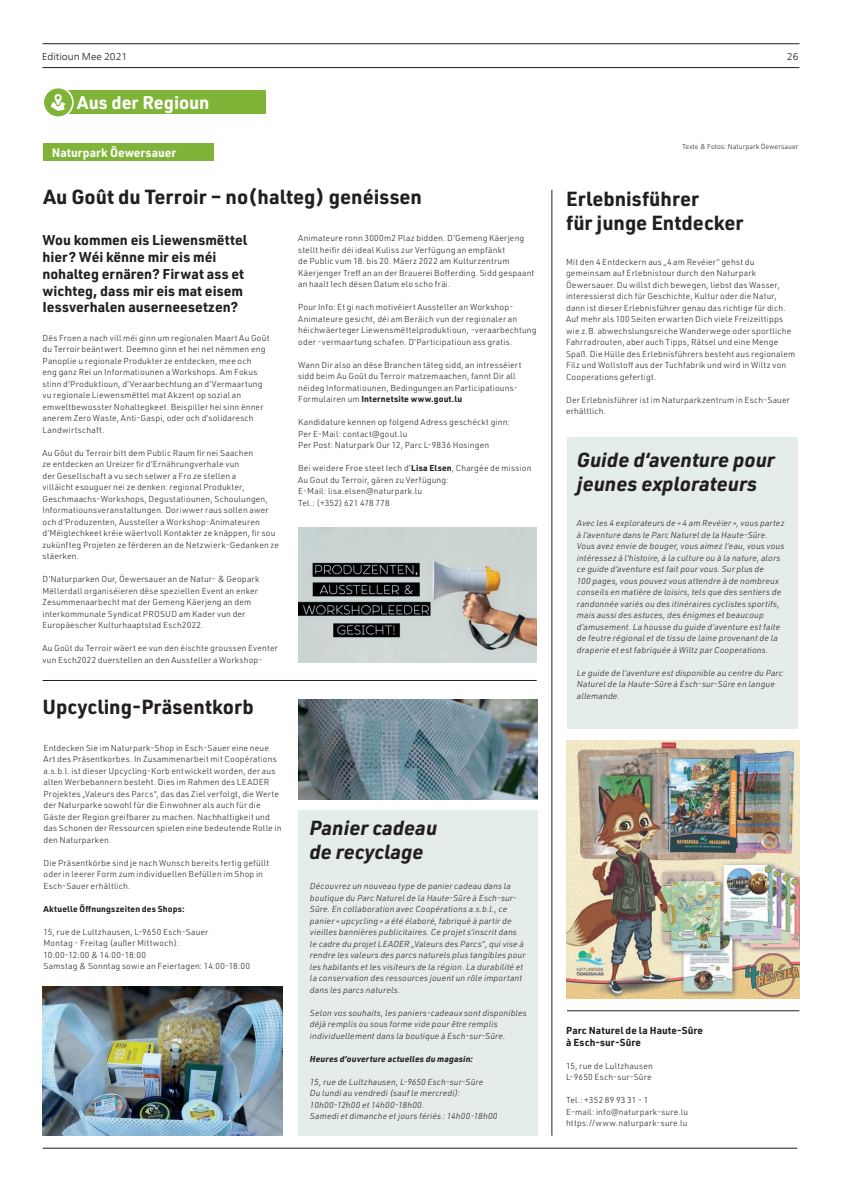
<style>
.page{position:relative;width:842px;height:1191px;background:#fff}
.page>*{position:absolute;margin:0;border:0;box-sizing:border-box;transform-origin:0 0}
.t1{font:700 20px/24px "URWDIN";color:#231f20}
.t2{font:italic 700 20px/24px "URWDIN";color:#231f20}
.t3{font:700 18px "URWDIN";color:#fff}
.t4{font:700 14px/16.8px "URWDIN";color:#231f20}
.t5{font:700 12px "URWDIN";color:#fff}
.t6{font:700 10px/11.5px "URWDIN";letter-spacing:.015em;color:#231f20}
.t7{font:300 10px "Frutiger Neue LT Com";color:#231f20}
.t8{font:300 8.5px/11.5px "URWDIN";letter-spacing:.015em;color:#231f20}
.t9{font:italic 300 8.5px/11.5px "URWDIN";letter-spacing:.015em;color:#231f20}
.t10{font:italic 700 8.5px "URWDIN";letter-spacing:.015em;color:#231f20}
.t11{font:700 8.5px "URWDIN";letter-spacing:.02em;color:#231f20}
.t12{font:300 7px "URWDIN";color:#231f20}
.s1{font-weight:700}
</style>
<div class="page">
<hr style="left:43px;top:44px;width:756px;height:1px;background:#231f20">
<hr style="left:43px;top:67px;width:756px;height:1px;background:#231f20">
<hr style="left:43px;top:1148px;width:754px;height:1px;background:#231f20">
<div style="left:567px;top:437px;width:230px;height:292px;background:#e4ede8"></div>
<div style="left:298px;top:810px;width:240px;height:325px;background:#e4ede8"></div>
<div style="left:66px;top:91px;width:199px;height:23px;background:#7fb438"></div>
<div style="left:43px;top:144px;width:170px;height:17px;background:#7fb438"></div>
<div style="left:43px;top:88px;width:30px;height:29px;background:#7fb438;border-radius:50%"></div>
<div style="left:43px;top:87px;width:31px;height:31px;border:2px solid #fff;border-radius:50%"></div>
<svg style="left:51px;top:94px;width:14px;height:17px"></svg>
<hr style="left:552px;top:190px;width:1px;height:945px;background:#231f20">
<hr style="left:43px;top:680px;width:494px;height:1px;background:#231f20">
<hr style="left:567px;top:1010px;width:232px;height:1px;background:#231f20">
<img style="left:298px;top:527px;width:239px;height:136px">
<img style="left:566px;top:740px;width:233px;height:258px">
<img style="left:298px;top:699px;width:240px;height:100px">
<img style="left:43px;top:986px;width:239px;height:149px">
<p class="t7" style="left:42px;top:50px;width:87px">Editioun Mee 2021</p>
<p class="t7" style="left:787px;top:50px;width:13px">26</p>
<h2 class="t3" style="left:77px;top:90px;width:134px">Aus der Regioun</h2>
<h3 class="t5" style="left:52px;top:144px;width:126px">Naturpark Öewersauer</h3>
<p class="t12" style="left:682px;top:142px;width:118px">Texte &amp; Fotos: Naturpark Öewersauer</p>
<h1 class="t1" style="left:43px;top:184px;width:380px">Au Goût du Terroir – no(halteg) genéissen</h1>
<h1 class="t1" style="left:566px;top:186px;width:179px">Erlebnisführer<br>für junge Entdecker</h1>
<p class="t8" style="left:566px;top:256px;width:231px">Mit den 4 Entdeckern aus „4 am Revéier“ gehst du gemeinsam auf Erlebnistour durch den Naturpark Öewersauer. Du willst dich bewegen, liebst das Wasser, interessierst dich für Geschichte, Kultur oder die Natur, dann ist dieser Erlebnisführer genau das richtige für dich.<br>Auf mehr als 100 Seiten erwarten Dich viele Freizeittipps wie z.B. abwechslungsreiche Wanderwege oder sportliche Fahrradrouten, aber auch Tipps, Rätsel und eine Menge Spaß. Die Hülle des Erlebnisführers besteht aus regionalem Filz und Wollstoff aus der Tuchfabrik und wird in Wiltz von Cooperations gefertigt.</p>
<p class="t8" style="left:566px;top:394px;width:225px">Der Erlebnisführer ist im Naturparkzentrum in Esch-Sauer erhältlich.</p>
<h1 class="t2" style="left:577px;top:446px;width:200px">Guide d‘aventure pour jeunes explorateurs</h1>
<p class="t9" style="left:577px;top:517px;width:209px">Avec les 4 explorateurs de « 4 am Revéier », vous partez à l‘aventure dans le Parc Naturel de la Haute-Sûre.<br>Vous avez envie de bouger, vous aimez l‘eau, vous vous intéressez à l‘histoire, à la culture ou à la nature, alors ce guide d‘aventure est fait pour vous. Sur plus de<br>100 pages, vous pouvez vous attendre à de nombreux conseils en matière de loisirs, tels que des sentiers de randonnée variés ou des itinéraires cyclistes sportifs, mais aussi des astuces, des énigmes et beaucoup d’amusement. La housse du guide d‘aventure est faite de feutre régional et de tissu de laine provenant de la draperie et est fabriquée à Wiltz par Cooperations.</p>
<p class="t9" style="left:577px;top:666px;width:207px">Le guide de l‘aventure est disponible au centre du Parc<br>Naturel de la Haute-Sûre à Esch-sur-Sûre en langue allemande.</p>
<h3 class="t4" style="left:43px;top:231px;width:206px">Wou kommen eis Liewensmëttel hier? Wéi kënne mir eis méi nohalteg ernären? Firwat ass et wichteg, dass mir eis mat eisem<br>Iessverhalen auserneesetzen?</h3>
<p class="t8" style="left:43px;top:332px;width:228px">Dës Froen a nach vill méi ginn um regionalen Maart Au Goût du Terroir beäntwert. Deemno ginn et hei net nëmmen eng Panoplie u regionale Produkter ze entdecken, mee och<br>eng ganz Rei un Informatiounen a Workshops. Am Fokus stinn d’Produktioun, d’Veraarbechtung an d’Vermaartung vu regionale Liewensmëttel mat Akzent op sozial an emweltbewosster Nohaltegkeet. Beispiller hei sinn ënner anerem Zero Waste, Anti-Gaspi, oder och d’solidaresch Landwirtschaft.</p>
<p class="t8" style="left:43px;top:447px;width:238px">Au Gôut du Terroir bitt dem Public Raum fir nei Saachen<br>ze entdecken an Ureizer fir d‘Ernährungverhale vun<br>der Gesellschaft a vu sech selwer a Fro ze stellen a<br>villäicht esouguer nei ze denken: regional Produkter, Geschmaachs-Workshops, Degustatiounen, Schoulungen, Informatiounsveranstaltungen. Doriwwer raus sollen awer och d’Produzenten, Aussteller a Workshop-Animateuren d’Méiglechkeet kréie wäertvoll Kontakter ze knäppen, fir sou zukünfteg Projeten ze fërderen an de Netzwierk-Gedanken ze stäerken.</p>
<p class="t8" style="left:43px;top:573px;width:218px">D’Naturparken Our, Öewersauer an de Natur- &amp; Geopark Mëllerdall organiséieren dëse speziellen Event an enker Zesummenaarbecht mat der Gemeng Käerjeng an dem interkommunale Syndicat PROSUD am Kader vun der Europäescher Kulturhaaptstad Esch2022.</p>
<p class="t8" style="left:43px;top:642px;width:237px">Au Goût du Terroir wäert ee vun den éischte groussen Eventer vun Esch2022 duerstellen an den Aussteller a Workshop-</p>
<p class="t8" style="left:298px;top:232px;width:238px">Animateure ronn 3000m2 Plaz bidden. D’Gemeng Käerjeng stellt heifir déi ideal Kuliss zur Verfügung an empfänkt<br>de Public vum 18. bis 20. Mäerz 2022 am Kulturzentrum Käerjenger Treff an an der Brauerei Bofferding. Sidd gespaant an haalt Iech dësen Datum elo scho fräi.</p>
<p class="t8" style="left:298px;top:301px;width:240px">Pour Info: Et gi nach motivéiert Aussteller an Workshop-Animateure gesicht, déi am Beräich vun der regionaler an héichwäerteger Liewensmëttelproduktioun, -veraarbechtung oder -vermaartung schafen. D’Participatioun ass gratis.</p>
<p class="t8" style="left:298px;top:359px;width:225px">Wann Dir also an dëse Branchen täteg sidd, an intresséiert sidd beim Au Goût du Terroir matzemaachen, fannt Dir all néideg Informatiounen, Bedingungen an Participatiouns-Formulairen um <span class="s1">Internetsite www.gout.lu</span></p>
<p class="t8" style="left:298px;top:416px;width:213px">Kandidature kennen op folgend Adress geschéckt ginn:<br>Per E-Mail: contact@gout.lu<br>Per Post: Naturpark Our 12, Parc L-9836 Hosingen</p>
<p class="t8" style="left:298px;top:462px;width:235px">Bei weidere Froe steet Iech d’<span class="s1">Lisa Elsen</span>, Chargée de mission Au Gout du Terroir, gären zu Verfügung:<br>E-Mail: lisa.elsen@naturpark.lu<br>Tel.: (+352) 621 478 778</p>
<h1 class="t1" style="left:43px;top:693px;width:213px">Upcycling-Präsentkorb</h1>
<p class="t8" style="left:44px;top:742px;width:240px">Entdecken Sie im Naturpark-Shop in Esch-Sauer eine neue Art des Präsentkorbes. In Zusammenarbeit mit Coopérations a.s.b.l. ist dieser Upcycling-Korb entwickelt worden, der aus alten Werbebannern besteht. Dies im Rahmen des LEADER Projektes „Valeurs des Parcs“, das das Ziel verfolgt, die Werte der Naturparke sowohl für die Einwohner als auch für die Gäste der Region greifbarer zu machen. Nachhaltigkeit und das Schonen der Ressourcen spielen eine bedeutende Rolle in den Naturparken.</p>
<p class="t8" style="left:44px;top:857px;width:227px">Die Präsentkörbe sind je nach Wunsch bereits fertig gefüllt oder in leerer Form zum individuellen Befüllen im Shop in<br>Esch-Sauer erhältlich.</p>
<p class="t11" style="left:44px;top:903px;width:143px">Aktuelle Öffnungszeiten des Shops:</p>
<p class="t8" style="left:44px;top:926px;width:208px">15, rue de Lultzhausen, L-9650 Esch-Sauer<br>Montag - Freitag (außer Mittwoch):<br>10:00-12:00 &amp; 14:00-18:00<br>Samstag &amp; Sonntag sowie an Feiertagen: 14:00-18:00</p>
<h1 class="t2" style="left:309px;top:814px;width:129px">Panier cadeau de recyclage</h1>
<p class="t9" style="left:310px;top:880px;width:217px">Découvrez un nouveau type de panier cadeau dans la boutique du Parc Naturel de la Haute-Sûre à Esch-sur-Sûre. En collaboration avec Coopérations a.s.b.l., ce panier « upcycling » a été élaboré, fabriqué à partir de vieilles bannières publicitaires. Ce projet s‘inscrit dans le cadre du projet LEADER „Valeurs des Parcs“, qui vise à rendre les valeurs des parcs naturels plus tangibles pour les habitants et les visiteurs de la région. La durabilité et la conservation des ressources jouent un rôle important dans les parcs naturels.</p>
<p class="t9" style="left:310px;top:1006px;width:218px">Selon vos souhaits, les paniers-cadeaux sont disponibles déjà remplis ou sous forme vide pour être remplis individuellement dans la boutique à Esch-sur-Sûre.</p>
<p class="t10" style="left:310px;top:1053px;width:165px">Heures d‘ouverture actuelles du magasin:</p>
<p class="t9" style="left:310px;top:1075px;width:189px">15, rue de Lultzhausen, L-9650 Esch-sur-Sûre<br>Du lundi au vendredi (sauf le mercredi):<br>10h00-12h00 et 14h00-18h00.<br>Samedi et dimanche et jours fériés : 14h00-18h00</p>
<p class="t6" style="left:566px;top:1024px;width:139px">Parc Naturel de la Haute-Sûre à Esch-sur-Sûre</p>
<p class="t8" style="left:566px;top:1059px;width:88px">15, rue de Lultzhausen<br>L-9650 Esch-sur-Sûre</p>
<p class="t8" style="left:566px;top:1094px;width:124px">Tel.: +352 89 93 31 - 1<br>E-mail: info@naturpark-sure.lu https://www.naturpark-sure.lu</p>
</div>
